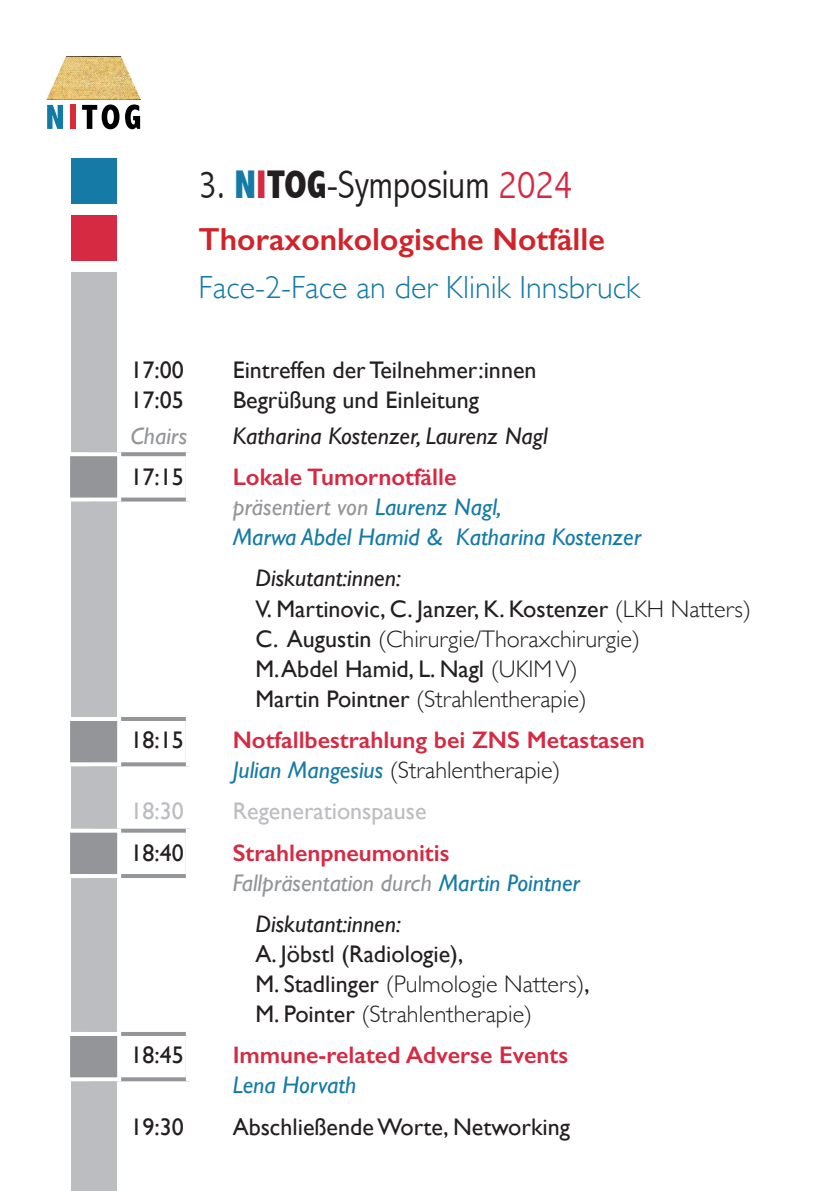
<style>
.page{position:relative;width:840px;height:1191px;background:#fff}
.page>*{position:absolute;margin:0;border:0;box-sizing:border-box;transform-origin:0 0}
.t1{font:300 condensed 40px "Abadi";color:#231f20}
.t2{font:300 32px "Gill Sans";color:#157aa5}
.t3{font:600 32px "Gill Sans";color:#d1232a}
.t4{font:24px/30px "Gill Sans";color:#231f20}
.t5{font:600 24px/30px "Gill Sans";color:#d62a43}
.t6{font:italic 24px/30px "Gill Sans";color:#157aa5}
.t7{font:italic 24px/30px "Gill Sans";color:#939598}
.t8{font:italic 24px "Gill Sans";color:#231f20}
.t9{font:24px "Gill Sans";color:#bcbdc0}
.s1{font-weight:800;color:#157aa5}
.s2{font-weight:800;color:#d62a43}
.s3{font-weight:800}
.s4{color:#d62a43}
.s5{font-weight:600;font-style:normal;color:#d62a43}
.s6{color:#939598}
.s7{font-style:italic}
.s8{font-weight:300}
.s9{font-weight:400;font-style:italic;color:#157aa5}
.s10{font-weight:300;color:#231f20}
.s11{color:#157aa5}
</style>
<div class="page">
<div style="left:71px;top:272px;width:45px;height:919px;background:#bcbdc0"></div>
<div style="left:71px;top:159px;width:45px;height:45px;background:#157aa5"></div>
<div style="left:71px;top:215px;width:45px;height:46px;background:#d62a43"></div>
<div style="left:89px;top:452px;width:101px;height:49px;border:4px solid #939598"></div>
<div style="left:66px;top:452px;width:55px;height:49px;background:#939598;border:4px solid #fff"></div>
<div style="left:186px;top:452px;width:8px;height:49px;background:#fff"></div>
<div style="left:89px;top:717px;width:101px;height:49px;border:4px solid #939598"></div>
<div style="left:66px;top:717px;width:55px;height:49px;background:#939598;border:4px solid #fff"></div>
<div style="left:186px;top:717px;width:8px;height:49px;background:#fff"></div>
<div style="left:89px;top:828px;width:101px;height:50px;border:4px solid #939598"></div>
<div style="left:66px;top:828px;width:55px;height:50px;background:#939598;border:4px solid #fff"></div>
<div style="left:186px;top:828px;width:8px;height:50px;background:#fff"></div>
<div style="left:89px;top:1032px;width:101px;height:49px;border:4px solid #939598"></div>
<div style="left:66px;top:1032px;width:55px;height:49px;background:#939598;border:4px solid #fff"></div>
<div style="left:186px;top:1032px;width:8px;height:49px;background:#fff"></div>
<img style="left:47px;top:57px;width:93px;height:43px">
<svg style="left:47px;top:105px;width:16px;height:24px"></svg>
<div style="left:70px;top:105px;width:6px;height:24px;background:#d92a37"></div>
<svg style="left:82px;top:104px;width:37px;height:25px"></svg>
<svg style="left:125px;top:104px;width:15px;height:25px"></svg>
<h1 class="t1" style="left:198px;top:161px;width:374px">3. <span class="s1">N</span><span class="s2">I</span><span class="s3">TOG</span>-Symposium <span class="s4">2024</span></h1>
<h2 class="t3" style="left:198px;top:220px;width:407px">Thoraxonkologische Notfälle</h2>
<h2 class="t2" style="left:198px;top:262px;width:442px">Face-2-Face an der Klinik Innsbruck</h2>
<p class="t4" style="left:130px;top:355px;width:55px">17:00</p>
<p class="t4" style="left:232px;top:355px;width:305px">Eintreffen der Teilnehmer:innen</p>
<p class="t4" style="left:130px;top:385px;width:55px">17:05</p>
<p class="t4" style="left:232px;top:385px;width:248px">Begrüßung und Einleitung</p>
<p class="t7" style="left:130px;top:420px;width:58px">Chairs</p>
<p class="t8" style="left:232px;top:422px;width:316px">Katharina Kostenzer, Laurenz Nagl</p>
<p class="t4" style="left:130px;top:462px;width:55px">17:15</p>
<p class="t6" style="left:232px;top:462px;width:410px"><span class="s5">Lokale Tumornotfälle<br></span><span class="s6">präsentiert von</span> Laurenz Nagl,<br>Marwa Abdel Hamid &amp; Katharina Kostenzer</p>
<p class="t4" style="left:255px;top:563px;width:497px"><span class="s7">Diskutant:innen:<br></span>V. Martinovic, C. Janzer, K. Kostenzer <span class="s8">(LKH Natters)<br></span>C. Augustin <span class="s8">(Chirurgie/Thoraxchirurgie)<br></span>M. Abdel Hamid, L. Nagl <span class="s8">(UKIM V)<br></span>Martin Pointner <span class="s8">(Strahlentherapie)</span></p>
<p class="t4" style="left:130px;top:724px;width:55px">18:15</p>
<p class="t5" style="left:232px;top:724px;width:413px">Notfallbestrahlung bei ZNS Metastasen<br><span class="s9">Julian Mangesius</span> <span class="s10">(Strahlentherapie)</span></p>
<p class="t9" style="left:130px;top:797px;width:55px">18:30</p>
<p class="t9" style="left:232px;top:797px;width:195px">Regenerationspause</p>
<p class="t4" style="left:130px;top:837px;width:55px">18:40</p>
<p class="t7" style="left:232px;top:837px;width:349px"><span class="s5">Strahlenpneumonitis<br></span>Fallpräsentation durch <span class="s11">Martin Pointner</span></p>
<p class="t8" style="left:255px;top:910px;width:147px">Diskutant:innen:</p>
<p class="t4" style="left:255px;top:938px;width:336px">A. Jöbstl (Radiologie),<br>M. Stadlinger <span class="s8">(Pulmologie Natters)</span>,<br>M. Pointer <span class="s8">(Strahlentherapie)</span></p>
<p class="t4" style="left:130px;top:1040px;width:55px">18:45</p>
<p class="t5" style="left:232px;top:1040px;width:337px">Immune-related Adverse Events</p>
<p class="t6" style="left:232px;top:1070px;width:125px">Lena Horvath</p>
<p class="t4" style="left:130px;top:1111px;width:55px">19:30</p>
<p class="t4" style="left:232px;top:1111px;width:339px">Abschließende Worte, Networking</p>
</div>
